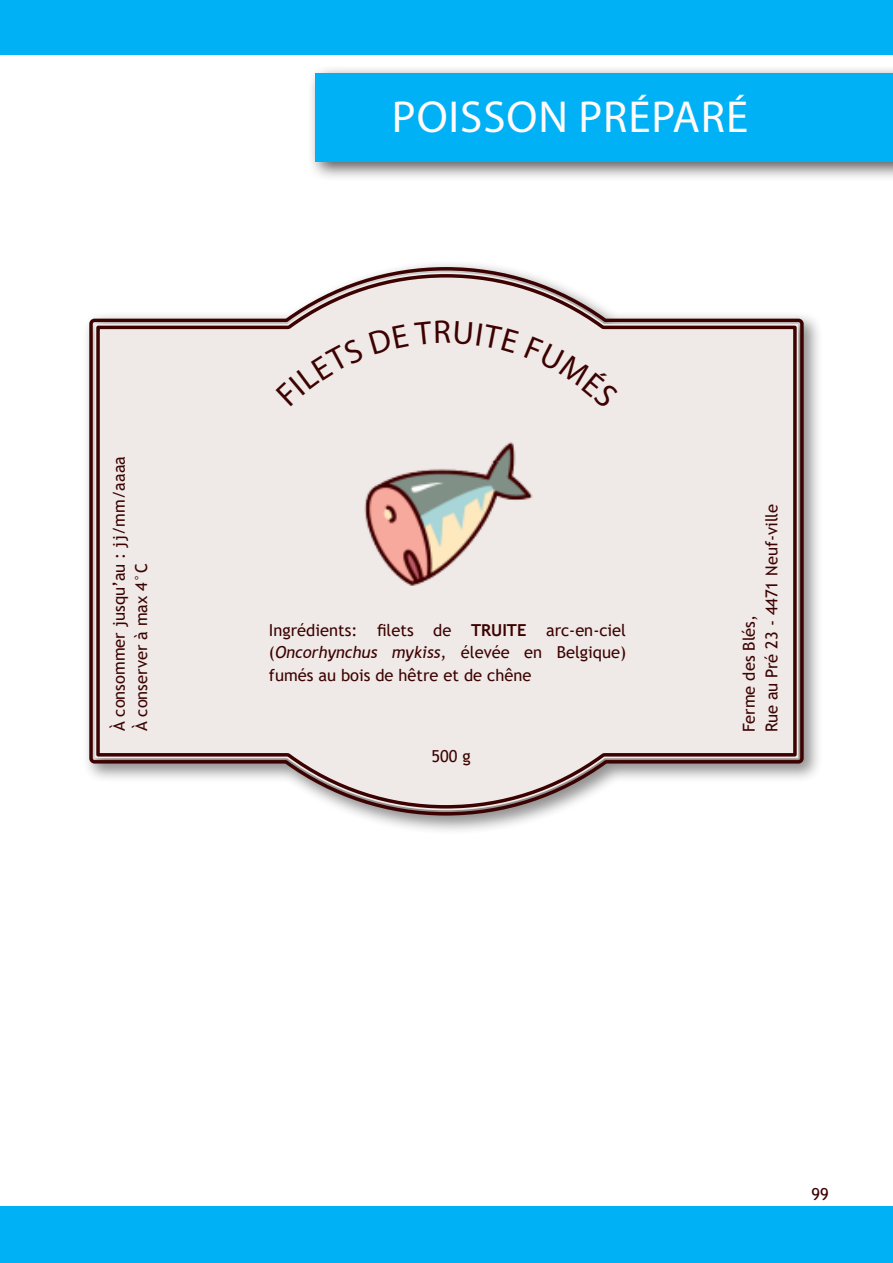
<style>
.page{position:relative;width:893px;height:1263px;background:#fff}
.page>*{position:absolute;margin:0;border:0;box-sizing:border-box;transform-origin:0 0}
.Titre_3{font:45px "Myriad Pro";letter-spacing:.02em;color:#fefaf9}
.étiquette_texte{font:16.5px/22.5px "Trebuchet MS";color:#3c0201;text-align:justify}
.étiquette_sous_titre{font:16.5px "Trebuchet MS";color:#3c0201}
.s1{font-weight:700}
.s2{font-style:italic}
</style>
<div class="page">
<div style="left:81px;top:260px;width:742px;height:575px;background:#231f20;opacity:.5"></div>
<svg style="left:88px;top:265px;width:717px;height:552px"></svg>
<svg style="left:95px;top:272px;width:703px;height:538px"></svg>
<div style="left:0;top:0;width:893px;height:54px;background:#00b2f5"></div>
<div style="left:308px;top:64px;width:585px;height:118px;background:#231f20;opacity:.75"></div>
<div style="left:316px;top:73px;width:577px;height:89px;background:#00b2f5"></div>
<img style="left:361px;top:432px;width:176px;height:155px">
<div style="left:0;top:1206px;width:893px;height:57px;background:#00b2f5"></div>
<div style="left:276px;top:320px;width:343px;height:89px;background:#efeae7"></div>
<p class="Titre_3" style="left:392px;top:89px;width:358px">POISSON PRÉPARÉ</p>
<p class="étiquette_texte" style="left:108px;top:731px;width:277px;rotate:-90deg">À consommer jusqu’au : jj/mm/aaaa</p>
<p class="étiquette_texte" style="left:130px;top:731px;width:169px;rotate:-90deg">À conserver à max 4°C</p>
<p class="étiquette_texte" style="left:269px;top:618px;width:359px">Ingrédients: filets de <span class="s1">TRUITE</span> arc-en-ciel (<span class="s2">Oncorhynchus mykiss</span>, élevée en Belgique) fumés au bois de hêtre et de chêne</p>
<p class="étiquette_sous_titre" style="left:431px;top:746px;width:41px">500 g</p>
<p class="étiquette_texte" style="left:760px;top:732px;width:230px;rotate:-90deg">Rue au Pré 23 - 4471 Neuf-ville</p>
<p class="étiquette_texte" style="left:738px;top:732px;width:119px;rotate:-90deg">Ferme des Blés,</p>
<p class="étiquette_texte" style="left:811px;top:1183px;width:19px">99</p>
</div>
